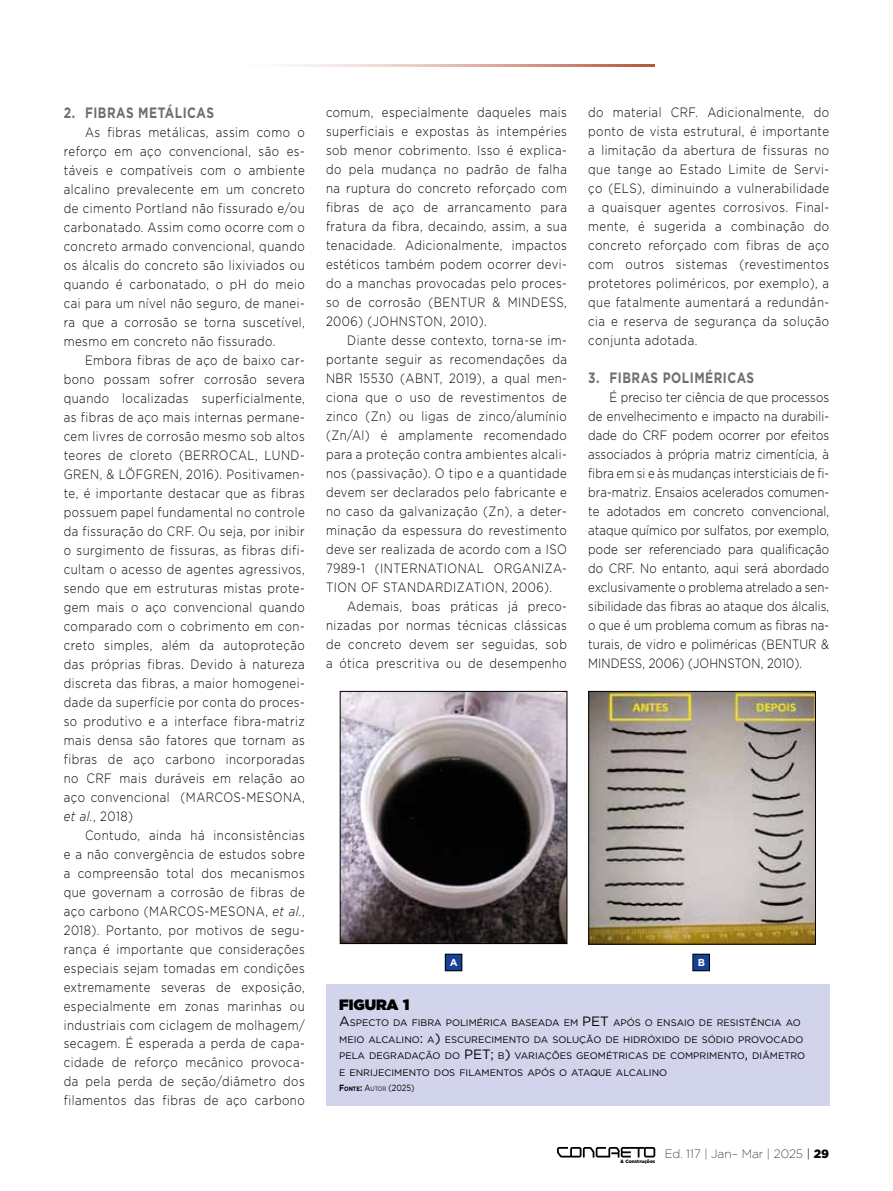
<style>
.page{position:relative;width:893px;height:1191px;background:#fff}
.page>*{position:absolute;margin:0;border:0;box-sizing:border-box;transform-origin:0 0}
.t1{font:700 15px "Gotham";letter-spacing:.04em;color:#706f6f;scale:.8 1}
.t2{font:900 15px "Gotham";color:#000}
.t3{font:300 13.5px/19px "Gotham";letter-spacing:.04em;color:#000;text-align:justify;scale:.85 1}
.t4{font:200 12px "Gotham";color:#000}
.t5{font:700 10.05px "Gotham";color:#fff}
.t6{font:9.45px/16.5px "Gotham";color:#000}
.t7{font:9px "Gotham";color:#000;scale:.85 1}
.t8{font:900 4.8px "Gotham";color:#000}
.s1{font-style:italic}
.s2{font-size:13.5px}
.s3{font-weight:700}
.s4{font-weight:700;font-size:6.3px}
.s5{font-size:6.3px}
.s6{font-weight:300}
.s7{font-weight:900}
</style>
<div class="page">
<div style="left:556px;top:1145px;width:101px;height:14px;background:#fff;opacity:.81"></div>
<svg style="left:557px;top:1147px;width:98px;height:10px"></svg>
<div style="left:620px;top:1158px;width:36px;height:5px;background:#fff"></div>
<hr style="left:237px;top:64px;width:418px;height:2px;background:#b6533a">
<div style="left:326px;top:984px;width:503px;height:122px;background:#d2d4ec"></div>
<img style="left:342px;top:693px;width:223px;height:248px">
<div style="left:340px;top:691px;width:227px;height:252px;border:1px solid #000"></div>
<img style="left:590px;top:693px;width:224px;height:249px">
<div style="left:588px;top:691px;width:228px;height:253px;border:1px solid #000"></div>
<div style="left:445px;top:954px;width:17px;height:16px;background:#164194"></div>
<div style="left:445px;top:954px;width:17px;height:17px;border:1px solid #000"></div>
<div style="left:693px;top:954px;width:16px;height:16px;background:#164194"></div>
<div style="left:693px;top:954px;width:17px;height:17px;border:1px solid #000"></div>
<p class="t1" style="left:64px;top:103px;width:189px">2. FIBRAS METÁLICAS</p>
<p class="t3" style="left:64px;top:123px;width:285px;text-indent:21px">As fibras metálicas, assim como o reforço em aço convencional, são es&shy;táveis e compatíveis com o ambiente alcalino prevalecente em um concreto de cimento Portland não fissurado e/ou carbonatado. Assim como ocorre com o concreto armado convencional, quando os álcalis do concreto são lixiviados ou quando é carbonatado, o pH do meio cai para um nível não seguro, de manei&shy;ra que a corrosão se torna suscetível, mesmo em concreto não fissurado.</p>
<p class="t3" style="left:64px;top:350px;width:285px;text-indent:21px">Embora fibras de aço de baixo car&shy;bono possam sofrer corrosão severa quando localizadas superficialmente, as fibras de aço mais internas permane&shy;cem livres de corrosão mesmo sob altos teores de cloreto (BERROCAL, LUND-GREN, &amp; LÖFGREN, 2016). Positivamen&shy;te, é importante destacar que as fibras possuem papel fundamental no controle da fissuração do CRF. Ou seja, por inibir o surgimento de fissuras, as fibras difi&shy;cultam o acesso de agentes agressivos, sendo que em estruturas mistas prote&shy;gem mais o aço convencional quando comparado com o cobrimento em con&shy;creto simples, além da autoproteção das próprias fibras. Devido à natureza discreta das fibras, a maior homogenei&shy;dade da superfície por conta do proces&shy;so produtivo e a interface fibra-matriz mais densa são fatores que tornam as fibras de aço carbono incorporadas no CRF mais duráveis em relação ao aço convencional (MARCOS-MESONA, <span class="s1">et al.</span>, 2018)</p>
<p class="t3" style="left:64px;top:825px;width:285px;text-indent:21px">Contudo, ainda há inconsistências e a não convergência de estudos sobre a compreensão total dos mecanismos que governam a corrosão de fibras de aço carbono (MARCOS-MESONA, <span class="s1">et al.</span>, 2018). Portanto, por motivos de segu&shy;rança é importante que considerações especiais sejam tomadas em condições extremamente severas de exposição, especialmente em zonas marinhas ou industriais com ciclagem de molhagem/ secagem. É esperada a perda de capa&shy;cidade de reforço mecânico provoca&shy;da pela perda de seção/diâmetro dos filamentos das fibras de aço carbono</p>
<p class="t3" style="left:326px;top:102px;width:285px">comum, especialmente daqueles mais superficiais e expostas às intempéries sob menor cobrimento. Isso é explica&shy;do pela mudança no padrão de falha na ruptura do concreto reforçado com fibras de aço de arrancamento para fratura da fibra, decaindo, assim, a sua tenacidade. Adicionalmente, impactos estéticos também podem ocorrer devi&shy;do a manchas provocadas pelo proces&shy;so de corrosão (BENTUR &amp; MINDESS, 2006) (JOHNSTON, 2010).</p>
<p class="t3" style="left:326px;top:330px;width:285px;text-indent:21px">Diante desse contexto, torna-se im&shy;portante seguir as recomendações da NBR 15530 (ABNT, 2019), a qual men&shy;ciona que o uso de revestimentos de zinco (Zn) ou ligas de zinco/alumínio (Zn/Al) é amplamente recomendado para a proteção contra ambientes alcali&shy;nos (passivação). O tipo e a quantidade devem ser declarados pelo fabricante e no caso da galvanização (Zn), a deter&shy;minação da espessura do revestimento deve ser realizada de acordo com a ISO 7989-1 (INTERNATIONAL ORGANIZA-TION OF STANDARDIZATION, 2006).</p>
<p class="t3" style="left:326px;top:596px;width:285px;text-indent:21px">Ademais, boas práticas já preco&shy;nizadas por normas técnicas clássicas de concreto devem ser seguidas, sob a ótica prescritiva ou de desempenho</p>
<p class="t3" style="left:588px;top:103px;width:285px">do material CRF. Adicionalmente, do ponto de vista estrutural, é importante a limitação da abertura de fissuras no que tange ao Estado Limite de Servi&shy;ço (ELS), diminuindo a vulnerabilidade a quaisquer agentes corrosivos. Final&shy;mente, é sugerida a combinação do concreto reforçado com fibras de aço com outros sistemas (revestimentos protetores poliméricos, por exemplo), a que fatalmente aumentará a redundân&shy;cia e reserva de segurança da solução conjunta adotada.</p>
<p class="t1" style="left:588px;top:367px;width:209px">3. FIBRAS POLIMÉRICAS</p>
<p class="t3" style="left:588px;top:387px;width:285px;text-indent:21px">É preciso ter ciência de que processos de envelhecimento e impacto na durabili&shy;dade do CRF podem ocorrer por efeitos associados à própria matriz cimentícia, à fibra em si e às mudanças intersticiais de fi&shy;bra-matriz. Ensaios acelerados comumen&shy;te adotados em concreto convencional, ataque químico por sulfatos, por exemplo, pode ser referenciado para qualificação do CRF. No entanto, aqui será abordado exclusivamente o problema atrelado a sen&shy;sibilidade das fibras ao ataque dos álcalis, o que é um problema comum as fibras na&shy;turais, de vidro e poliméricas (BENTUR &amp; MINDESS, 2006) (JOHNSTON, 2010).</p>
<p class="t5" style="left:450px;top:955px;width:9px">A</p>
<p class="t5" style="left:698px;top:955px;width:9px">B</p>
<p class="t2" style="left:339px;top:994px;width:72px">FIGURA 1</p>
<p class="t6" style="left:339px;top:1014px;width:468px"><span class="s2">A</span>SPECTO DA FI BRA POLIM ÉRICA BASEADA EM <span class="s2">PET</span> APÓS O ENSAIO DE RESISTÊNCIA AO M EIO ALCALI NO<span class="s2">:</span> A<span class="s2">)</span> ESCURECIM ENTO DA SOLUÇÃO DE HI DRÓXI DO DE SÓDIO PROVOCADO PELA DEGRADAÇÃO DO <span class="s2">PET;</span> B<span class="s2">)</span> VARIAÇÕES GEOM ÉTRI CAS DE COMPRIM ENTO<span class="s2">,</span> DIÂM ETRO E ENRIJ ECIM ENTO DOS FI LAM ENTOS APÓS O ATAQUE ALCALI NO</p>
<p class="t7" style="left:339px;top:1082px;width:90px"><span class="s3">F</span><span class="s4">ONTE</span><span class="s3">:</span> A<span class="s5">UTOR</span> (2025)</p>
<p class="t8" style="left:621px;top:1157px;width:36px">&amp; Construções</p>
<p class="t4" style="left:665px;top:1145px;width:166px">Ed. 117 | Jan– Mar | 2025 <span class="s6">|</span> <span class="s7">29</span></p>
</div>
